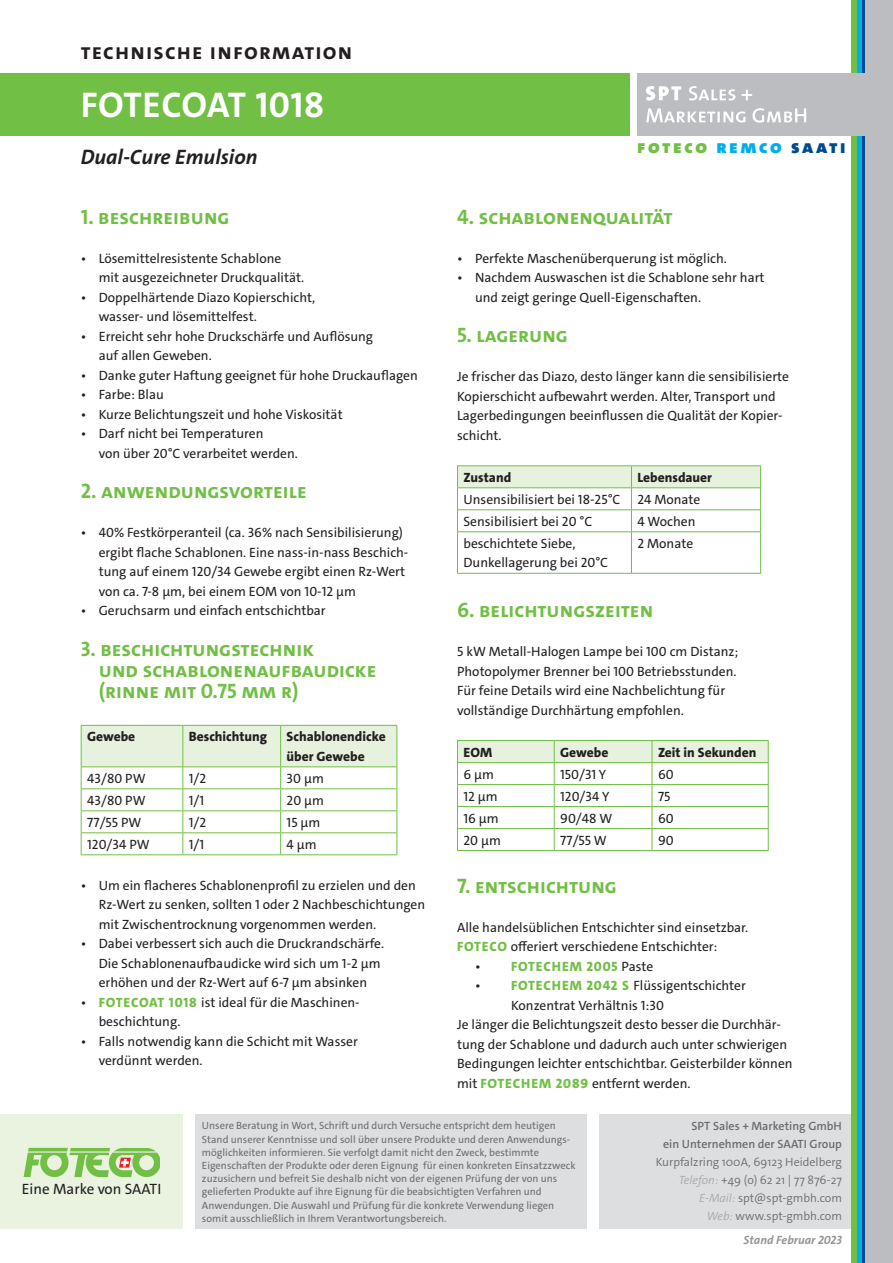
<style>
.page{position:relative;width:893px;height:1263px;background:#fff}
.page>*{position:absolute;margin:0;border:0;box-sizing:border-box;transform-origin:0 0}
.t1{font:700 36px "The Sans C4 s";letter-spacing:.015em;color:#fff}
.t2{font:700 22.5px "The Sans C4 s";letter-spacing:.05em;color:#231f20}
.t3{font:700 21px/21px "The Sans C4 s";color:#71bf44}
.t4{font:italic 700 21px "The Sans C4 s";color:#231f20}
.t5{font:900 18.75px "The Sans C4 s";letter-spacing:.14em;color:#71bf44}
.t6{font:15px "The Sans C4 s";color:#231f20}
.t7{font:13.5px/19.5px "The Sans C4 s";color:#231f20}
.t8{font:800 13.5px/19.5px "The Sans C4 s";color:#231f20}
.t9{font:800 13.5px "The Sans C4 s";letter-spacing:.06em;color:#71bf44}
.t10{font:300 12px/18px "The Sans C4 s";color:#6c6d70;text-align:right}
.t11{font:600 12px/18px "The Sans C4 s";color:#6c6d70;text-align:right}
.t12{font:italic 700 12px "The Sans C4 s";color:#939598}
.t13{font:10.5px/13.2px "The Sans C4 s";color:#6c6d70}
.s1{font-weight:800;color:#71bf44}
.s2{color:#00aeef}
.s3{color:#014990}
.s4{font-weight:400;color:#231f20}
.s5{font-style:italic;color:#a8a9ad}
</style>
<div class="page">
<div style="left:195px;top:1114px;width:392px;height:115px;background:#dddee0"></div>
<div style="left:600px;top:1114px;width:259px;height:115px;background:#dddee0"></div>
<div style="left:0;top:73px;width:629px;height:63px;background:#71bf44"></div>
<div style="left:865px;top:0;width:28px;height:1263px;background:#bcbdc0"></div>
<svg style="left:861px;top:0;width:4px;height:1263px;background:#0062a7"></svg>
<div style="left:856px;top:0;width:5px;height:1263px;background:#00aeef"></div>
<div style="left:851px;top:0;width:5px;height:1263px;background:#71bf44"></div>
<div style="left:637px;top:73px;width:231px;height:63px;background:#bcbdc0"></div>
<svg style="left:646px;top:108px;width:160px;height:15px"></svg>
<svg style="left:646px;top:86px;width:106px;height:15px"></svg>
<svg style="left:81px;top:725px;width:316px;height:129px"></svg>
<hr style="left:81px;top:854px;width:102px;height:1px;background:#71bf44">
<hr style="left:183px;top:854px;width:98px;height:1px;background:#71bf44">
<hr style="left:281px;top:854px;width:116px;height:1px;background:#71bf44">
<hr style="left:457px;top:465px;width:174px;height:1px;background:#71bf44">
<hr style="left:631px;top:465px;width:130px;height:1px;background:#71bf44">
<svg style="left:457px;top:466px;width:304px;height:65px"></svg>
<hr style="left:457px;top:531px;width:174px;height:1px;background:#71bf44">
<hr style="left:457px;top:532px;width:1px;height:41px;background:#71bf44">
<hr style="left:631px;top:531px;width:130px;height:1px;background:#71bf44">
<hr style="left:631px;top:532px;width:1px;height:41px;background:#71bf44">
<hr style="left:760px;top:532px;width:1px;height:41px;background:#71bf44">
<hr style="left:457px;top:573px;width:174px;height:1px;background:#71bf44">
<hr style="left:631px;top:573px;width:130px;height:1px;background:#71bf44">
<svg style="left:457px;top:740px;width:312px;height:110px"></svg>
<hr style="left:457px;top:850px;width:97px;height:1px;background:#71bf44">
<hr style="left:554px;top:850px;width:98px;height:1px;background:#71bf44">
<hr style="left:652px;top:850px;width:117px;height:1px;background:#71bf44">
<div style="left:0;top:1114px;width:183px;height:115px;background:#e9f3e0"></div>
<svg style="left:24px;top:1148px;width:136px;height:29px"></svg>
<h2 class="t2" style="left:81px;top:37px;width:273px">technische information</h2>
<h1 class="t1" style="left:81px;top:82px;width:245px">FOTECOAT 1018</h1>
<h3 class="t4" style="left:81px;top:144px;width:178px">Dual-Cure Emulsion</h3>
<h3 class="t3" style="left:81px;top:206px;width:150px">1. beschreibung</h3>
<p class="t7" style="left:99px;top:249px;width:207px;text-indent:-18px">• Lösemittelresistente Schablone mit ausgezeichneter Druckqualität.</p>
<p class="t7" style="left:99px;top:288px;width:218px;text-indent:-18px">• Doppelhärtende Diazo Kopierschicht, wasser- und lösemittelfest.</p>
<p class="t7" style="left:99px;top:327px;width:276px;text-indent:-18px">• Erreicht sehr hohe Druckschärfe und Auflösung auf allen Geweben.</p>
<p class="t7" style="left:81px;top:366px;width:339px">• Danke guter Haftung geeignet für hohe Druckauflagen</p>
<p class="t7" style="left:81px;top:385px;width:85px">• Farbe: Blau</p>
<p class="t7" style="left:81px;top:405px;width:263px">• Kurze Belichtungszeit und hohe Viskosität</p>
<p class="t7" style="left:99px;top:424px;width:201px;text-indent:-18px">• Darf nicht bei Temperaturen<br>von über 20°C verarbeitet werden.</p>
<h3 class="t3" style="left:81px;top:481px;width:228px">2. anwendungsvorteile</h3>
<p class="t7" style="left:99px;top:523px;width:311px;text-indent:-18px">• 40% Festkörperanteil (ca. 36% nach Sensibilisierung) ergibt flache Schablonen. Eine nass-in-nass Beschich&shy;tung auf einem 120/34 Gewebe ergibt einen Rz-Wert von ca. 7-8 µm, bei einem EOM von 10-12 µm</p>
<p class="t7" style="left:81px;top:601px;width:246px">• Geruchsarm und einfach entschichtbar</p>
<h3 class="t3" style="left:99px;top:638px;width:279px;text-indent:-18px">3. beschichtungstechnik<br>und schablonenaufbaudicke (rinne mit 0.75 mm r)</h3>
<p class="t8" style="left:87px;top:727px;width:50px">Gewebe</p>
<p class="t8" style="left:189px;top:727px;width:80px">Beschichtung</p>
<p class="t8" style="left:287px;top:727px;width:101px">Schablonendicke über Gewebe</p>
<p class="t7" style="left:87px;top:769px;width:60px">43/80 PW</p>
<p class="t7" style="left:189px;top:769px;width:19px">1/2</p>
<p class="t7" style="left:287px;top:769px;width:39px">30 µm</p>
<p class="t7" style="left:87px;top:791px;width:60px">43/80 PW</p>
<p class="t7" style="left:189px;top:791px;width:17px">1/1</p>
<p class="t7" style="left:287px;top:791px;width:39px">20 µm</p>
<p class="t7" style="left:87px;top:813px;width:56px">77/55 PW</p>
<p class="t7" style="left:189px;top:813px;width:19px">1/2</p>
<p class="t7" style="left:287px;top:813px;width:35px">15 µm</p>
<p class="t7" style="left:87px;top:835px;width:64px">120/34 PW</p>
<p class="t7" style="left:189px;top:835px;width:17px">1/1</p>
<p class="t7" style="left:287px;top:835px;width:32px">4 µm</p>
<p class="t7" style="left:99px;top:875px;width:328px;text-indent:-18px">• Um ein flacheres Schablonenprofil zu erzielen und den<br>Rz-Wert zu senken, sollten 1 oder 2 Nachbeschichtungen mit Zwischentrocknung vorgenommen werden.</p>
<p class="t7" style="left:99px;top:934px;width:287px;text-indent:-18px">• Dabei verbessert sich auch die Druckrandschärfe.<br>Die Schablonenaufbaudicke wird sich um 1-2 µm erhöhen und der Rz-Wert auf 6-7 µm absinken</p>
<p class="t7" style="left:99px;top:992px;width:262px;text-indent:-18px">• <span class="s1">FOTECOAT 1018</span> ist ideal für die Maschinen&shy;beschichtung.</p>
<p class="t7" style="left:99px;top:1031px;width:260px;text-indent:-18px">• Falls notwendig kann die Schicht mit Wasser verdünnt werden.</p>
<h3 class="t5" style="left:637px;top:135px;width:210px">foteco <span class="s2">remco</span> <span class="s3">saati</span></h3>
<h3 class="t3" style="left:457px;top:206px;width:217px">4. schablonenqualität</h3>
<p class="t7" style="left:457px;top:249px;width:271px">• Perfekte Maschenüberquerung ist möglich.</p>
<p class="t7" style="left:475px;top:268px;width:291px;text-indent:-18px">• Nachdem Auswaschen ist die Schablone sehr hart und zeigt geringe Quell-Eigenschaften.</p>
<h3 class="t3" style="left:457px;top:325px;width:112px">5. lagerung</h3>
<p class="t7" style="left:457px;top:367px;width:333px">Je frischer das Diazo, desto länger kann die sensibilisierte Kopierschicht aufbewahrt werden. Alter, Transport und Lagerbedingungen beeinflussen die Qualität der Kopier&shy;schicht.</p>
<p class="t8" style="left:463px;top:468px;width:49px">Zustand</p>
<p class="t8" style="left:637px;top:468px;width:76px">Lebensdauer</p>
<p class="t7" style="left:463px;top:490px;width:158px">Unsensibilisiert bei 18-25°C</p>
<p class="t7" style="left:637px;top:490px;width:64px">24 Monate</p>
<p class="t7" style="left:463px;top:512px;width:130px">Sensibilisiert bei 20 °C</p>
<p class="t7" style="left:637px;top:512px;width:59px">4 Wochen</p>
<p class="t7" style="left:463px;top:534px;width:146px">beschichtete Siebe,<br>Dunkellagerung bei 20°C</p>
<p class="t7" style="left:637px;top:534px;width:57px">2 Monate</p>
<h3 class="t3" style="left:457px;top:600px;width:198px">6. belichtungszeiten</h3>
<p class="t7" style="left:457px;top:642px;width:283px">5 kW Metall-Halogen Lampe bei 100 cm Distanz; Photopolymer Brenner bei 100 Betriebsstunden.<br>Für feine Details wird eine Nachbelichtung für vollständige Durchhärtung empfohlen.</p>
<p class="t8" style="left:463px;top:742px;width:30px">EOM</p>
<p class="t8" style="left:560px;top:742px;width:50px">Gewebe</p>
<p class="t8" style="left:658px;top:742px;width:100px">Zeit in Sekunden</p>
<p class="t7" style="left:463px;top:764px;width:32px">6 µm</p>
<p class="t7" style="left:560px;top:764px;width:47px">150/31 Y</p>
<p class="t7" style="left:658px;top:764px;width:17px">60</p>
<p class="t7" style="left:463px;top:786px;width:36px">12 µm</p>
<p class="t7" style="left:560px;top:786px;width:51px">120/34 Y</p>
<p class="t7" style="left:658px;top:786px;width:14px">75</p>
<p class="t7" style="left:463px;top:808px;width:37px">16 µm</p>
<p class="t7" style="left:560px;top:808px;width:54px">90/48 W</p>
<p class="t7" style="left:658px;top:808px;width:17px">60</p>
<p class="t7" style="left:463px;top:830px;width:39px">20 µm</p>
<p class="t7" style="left:560px;top:830px;width:48px">77/55 W</p>
<p class="t7" style="left:658px;top:830px;width:17px">90</p>
<h3 class="t3" style="left:457px;top:875px;width:161px">7. entschichtung</h3>
<p class="t7" style="left:457px;top:918px;width:293px">Alle handelsüblichen Entschichter sind einsetzbar.<br><span class="s1">FOTECO</span> offeriert verschiedene Entschichter:</p>
<p class="t9" style="left:475px;top:958px;width:180px"><span class="s4">•</span> FOTECHEM 2005 <span class="s4">Paste</span></p>
<p class="t7" style="left:475px;top:976px;width:272px">• <span class="s1">FOTECHEM 2042 S</span> Flüssigentschichter</p>
<p class="t7" style="left:511px;top:996px;width:154px">Konzentrat Verhältnis 1:30</p>
<p class="t7" style="left:457px;top:1015px;width:325px">Je länger die Belichtungszeit desto besser die Durchhär-</p>
<p class="t7" style="left:457px;top:1035px;width:332px">tung der Schablone und dadurch auch unter schwierigen</p>
<p class="t7" style="left:457px;top:1054px;width:337px">Bedingungen leichter entschichtbar. Geisterbilder können</p>
<p class="t7" style="left:457px;top:1074px;width:235px">mit <span class="s1">FOTECHEM 2089</span> entfernt werden.</p>
<p class="t6" style="left:22px;top:1179px;width:141px">Eine Marke von SAATI</p>
<p class="t13" style="left:202px;top:1119px;width:375px">Unsere Beratung in Wort, Schrift und durch Versuche entspricht dem heutigen Stand unserer Kenntnisse und soll über unsere Produkte und deren Anwendungs&shy;möglichkeiten informieren. Sie verfolgt damit nicht den Zweck, bestimmte Eigenschaften der Produkte oder deren Eignung für einen konkreten Einsatzzweck zuzusichern und befreit Sie deshalb nicht von der eigenen Prüfung der von uns gelieferten Produkte auf ihre Eignung für die beabsichtigten Verfahren und Anwendungen. Die Auswahl und Prüfung für die konkrete Verwendung liegen somit ausschließlich in Ihrem Verantwortungsbereich.</p>
<p class="t11" style="left:663px;top:1117px;width:180px">SPT Sales + Marketing GmbH<br>ein Unternehmen der SAATI Group</p>
<p class="t10" style="left:656px;top:1153px;width:188px">Kurpfalzring 100A, 69123 Heidelberg<br><span class="s5">Telefon:</span> +49 (o) 62 21 | 77 876-27<br><span class="s5">E-Mail:</span> spt@spt-gmbh.com<br><span class="s5">Web:</span> www.spt-gmbh.com</p>
<p class="t12" style="left:744px;top:1232px;width:100px">Stand Februar 2023</p>
</div>
